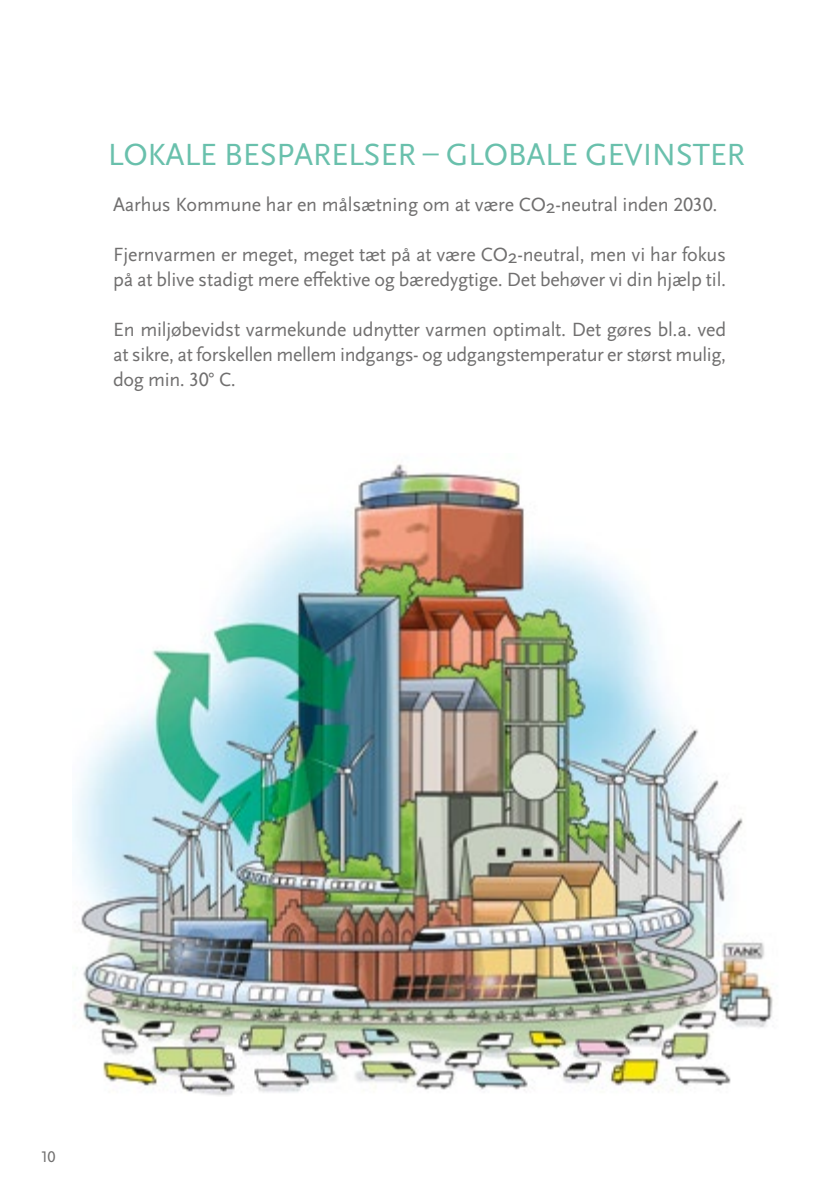
<style>
.page{position:relative;width:840px;height:1191px;background:#fff}
.page>*{position:absolute;margin:0;border:0;box-sizing:border-box;transform-origin:0 0}
.Brødtekst{font:32px "Scala Sans OT";letter-spacing:-.01em;color:#69c0ac}
.Brødtekst-2{font:20px/25px "Scala Sans OT";letter-spacing:-.01em;color:#706f6f}
.t1{font:16px "Scala Sans OT";color:#706f6f}
</style>
<div class="page">
<img style="left:73px;top:464px;width:700px;height:632px">
<p class="Brødtekst" style="left:108px;top:137px;width:638px">LOKALE BESPARELSER – GLOBALE GEVINSTER</p>
<p class="Brødtekst-2" style="left:113px;top:192px;width:605px">Aarhus Kommune har en målsætning om at være CO2-neutral inden 2030.</p>
<p class="Brødtekst-2" style="left:113px;top:242px;width:614px">Fjernvarmen er meget, meget tæt på at være CO2-neutral, men vi har fokus på at blive stadigt mere effektive og bæredygtige. Det behøver vi din hjælp til.</p>
<p class="Brødtekst-2" style="left:113px;top:317px;width:614px;text-align:justify">En miljøbevidst varmekunde udnytter varmen optimalt. Det gøres bl.a. ved at sikre, at forskellen mellem indgangs- og udgangstemperatur er størst mulig, dog min. 30° C.</p>
<p class="t1" style="left:40px;top:1147px;width:17px">10</p>
</div>
